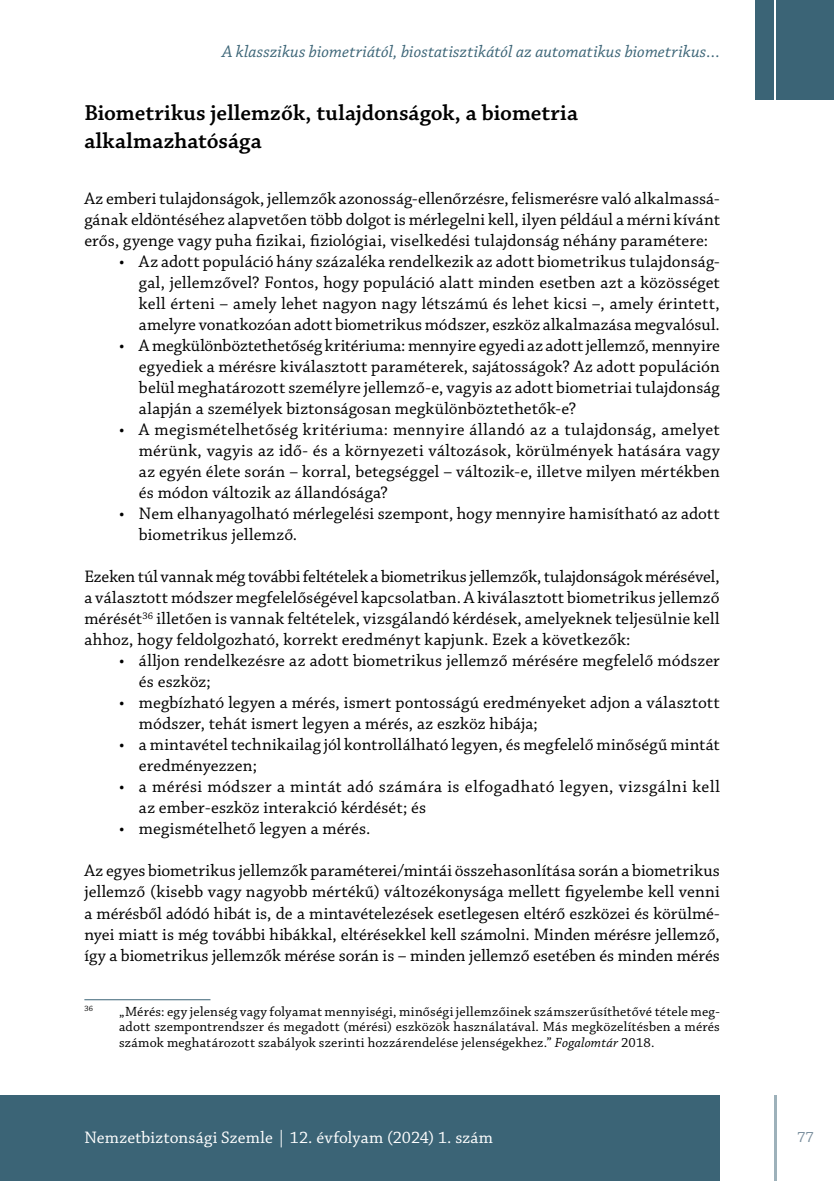
<style>
.page{position:relative;width:834px;height:1181px;background:#fff}
.page>*{position:absolute;margin:0;border:0;box-sizing:border-box;transform-origin:0 0}
.t1{font:600 22.75px/27.3px "Chaparral Pro";letter-spacing:.005em;color:#000}
.t2{font:17.5px/21px "Chaparral Pro";letter-spacing:.005em;color:#000;text-align:justify}
.t3{font:italic 17.5px "Chaparral Pro";letter-spacing:.005em;color:#3b6476}
.t4{font:17.5px "Chaparral Pro";color:#fff}
.t5{font:15.75px "Chaparral Pro";color:#778c9b}
.t6{font:14px/15.8px "Chaparral Pro";letter-spacing:.01em;color:#000;text-align:justify}
.t7{font:8.22px "Chaparral Pro";color:#000}
.s1{font-style:italic}
</style>
<div class="page">
<hr style="left:774px;top:1095px;width:2px;height:86px;background:#3b6476">
<div style="left:0;top:1095px;width:719px;height:86px;background:#3b6476"></div>
<div style="left:776px;top:0;width:57px;height:99px;background:#3b6476"></div>
<div style="left:755px;top:0;width:19px;height:99px;background:#3b6476"></div>
<hr style="left:84px;top:999px;width:126px;height:1px;background:#3b6476">
<p class="t3" style="left:222px;top:42px;width:499px">A klasszikus biometriától, biostatisztikától az automatikus biometrikus…</p>
<h1 class="t1" style="left:84px;top:100px;width:495px">Biometrikus jellemzők, tulajdonságok, a biometria alkalmazhatósága</h1>
<p class="t2" style="left:84px;top:189px;width:637px">Az emberi tulajdonságok, jellemzők azonosság-ellenőrzésre, felismerésre való alkalmassá&shy;gának eldöntéséhez alapvetően több dolgot is mérlegelni kell, ilyen például a mérni kívánt erős, gyenge vagy puha fizikai, fiziológiai, viselkedési tulajdonság néhány paramétere:</p>
<p class="t2" style="left:139px;top:252px;width:582px;text-indent:-20px">• Az adott populáció hány százaléka rendelkezik az adott biometrikus tulajdonság&shy;gal, jellemzővel? Fontos, hogy populáció alatt minden esetben azt a közösséget kell érteni – amely lehet nagyon nagy létszámú és lehet kicsi –, amely érintett, amelyre vonatkozóan adott biometrikus módszer, eszköz alkalmazása megvalósul.</p>
<p class="t2" style="left:139px;top:336px;width:582px;text-indent:-20px">• A megkülönböztethetőség kritériuma: mennyire egyedi az adott jellemző, mennyire egyediek a mérésre kiválasztott paraméterek, sajátosságok? Az adott populáción belül meghatározott személyre jellemző-e, vagyis az adott biometriai tulajdonság alapján a személyek biztonságosan megkülönböztethetők-e?</p>
<p class="t2" style="left:139px;top:420px;width:582px;text-indent:-20px">• A megismételhetőség kritériuma: mennyire állandó az a tulajdonság, amelyet mérünk, vagyis az idő- és a környezeti változások, körülmények hatására vagy az egyén élete során – korral, betegséggel – változik-e, illetve milyen mértékben és módon változik az állandósága?</p>
<p class="t2" style="left:139px;top:504px;width:582px;text-indent:-20px">• Nem elhanyagolható mérlegelési szempont, hogy mennyire hamisítható az adott biometrikus jellemző.</p>
<p class="t2" style="left:84px;top:567px;width:636px">Ezeken túl vannak még további feltételek a biometrikus jellemzők, tulajdonságok mérésével, a választott módszer megfelelőségével kapcsolatban. A kiválasztott biometrikus jellemző mérését<sup>36</sup> illetően is vannak feltételek, vizsgálandó kérdések, amelyeknek teljesülnie kell ahhoz, hogy feldolgozható, korrekt eredményt kapjunk. Ezek a következők:</p>
<p class="t2" style="left:139px;top:651px;width:582px;text-indent:-20px">• álljon rendelkezésre az adott biometrikus jellemző mérésére megfelelő módszer és eszköz;</p>
<p class="t2" style="left:139px;top:693px;width:582px;text-indent:-20px">• megbízható legyen a mérés, ismert pontosságú eredményeket adjon a választott módszer, tehát ismert legyen a mérés, az eszköz hibája;</p>
<p class="t2" style="left:139px;top:735px;width:582px;text-indent:-20px">• a mintavétel technikailag jól kontrollálható legyen, és megfelelő minőségű mintát eredményezzen;</p>
<p class="t2" style="left:139px;top:777px;width:582px;text-indent:-20px">• a mérési módszer a mintát adó számára is elfogadható legyen, vizsgálni kell az ember-eszköz interakció kérdését; és</p>
<p class="t2" style="left:119px;top:819px;width:253px">• megismételhető legyen a mérés.</p>
<p class="t2" style="left:84px;top:861px;width:637px">Az egyes biometrikus jellemzők paraméterei/mintái összehasonlítása során a biometrikus jellemző (kisebb vagy nagyobb mértékű) változékonysága mellett figyelembe kell venni a mérésből adódó hibát is, de a mintavételezések esetlegesen eltérő eszközei és körülmé&shy;nyei miatt is még további hibákkal, eltérésekkel kell számolni. Minden mérésre jellemző, így a biometrikus jellemzők mérése során is – minden jellemző esetében és minden mérés</p>
<p class="t7" style="left:84px;top:1003px;width:10px">36</p>
<p class="t6" style="left:119px;top:1003px;width:602px">„Mérés: egy jelenség vagy folyamat mennyiségi, minőségi jellemzőinek számszerűsíthetővé tétele meg&shy;adott szempontrendszer és megadott (mérési) eszközök használatával. Más megközelítésben a mérés számok meghatározott szabályok szerinti hozzárendelése jelenségekhez.” <span class="s1">Fogalomtár</span> 2018.</p>
<p class="t4" style="left:84px;top:1127px;width:410px">Nemzetbiztonsági Szemle | 12. évfolyam (2024) 1. szám</p>
<p class="t5" style="left:796px;top:1128px;width:18px">77</p>
</div>
